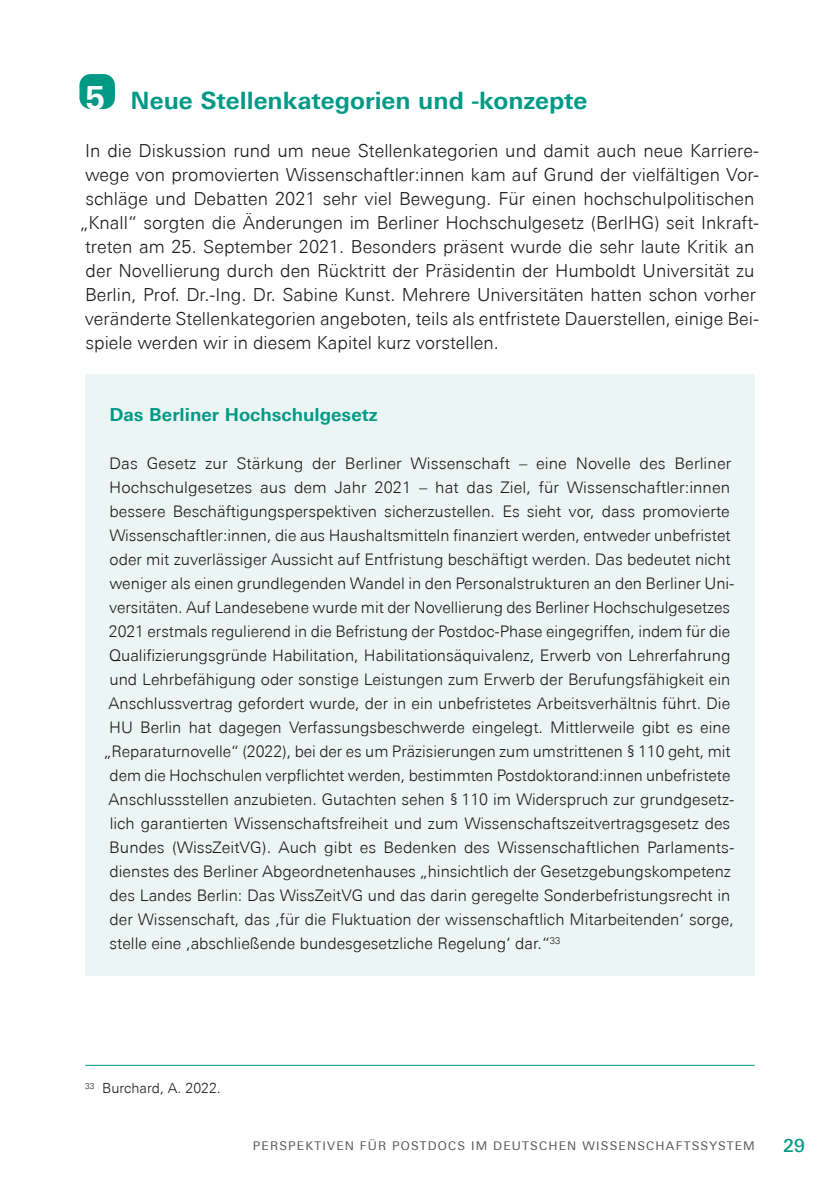
<style>
.page{position:relative;width:840px;height:1191px;background:#fff}
.page>*{position:absolute;margin:0;border:0;box-sizing:border-box;transform-origin:0 0}
.t1{font:700 24px "Univers Next Pro";color:#009986}
.t2{font:300 18px "Univers Next Pro";color:#1a1a18}
.t3{font:700 18px "Univers Next Pro";color:#009986}
.t4{font:500 18px "Univers Next Pro";color:#009986}
.t5{font:300 16px "Univers Next Pro";color:#1a1a18}
.t6{font:300 14px "Univers Next Pro";color:#1a1a18}
.t7{font:12px "Univers Next Pro";letter-spacing:.1em;color:#565656}
.s1{font-size:32px;color:#fff}
</style>
<div class="page">
<div style="left:79px;top:74px;width:36px;height:35px;background:#009986;border-radius:11px"></div>
<div style="left:85px;top:374px;width:669px;height:74px;background:#ebf5f4"></div>
<div style="left:85px;top:423px;width:669px;height:553px;background:#ebf5f4"></div>
<hr style="left:85px;top:1064px;width:669px;height:1px;background:#009986">
<h1 class="t1" style="left:85px;top:86px;width:503px"><span class="s1">5</span> Neue Stellenkategorien und -konzepte</h1>
<p class="t2" style="left:85px;top:140px;width:674px">In die Diskussion rund um neue Stellenkategorien und damit auch neue Karriere-</p>
<p class="t2" style="left:85px;top:164px;width:675px">wege von promovierten Wissenschaftler:innen kam auf Grund der vielfältigen Vor-</p>
<p class="t2" style="left:85px;top:188px;width:670px">schläge und Debatten 2021 sehr viel Bewegung. Für einen hochschulpolitischen</p>
<p class="t2" style="left:80px;top:212px;width:680px">„Knall“ sorgten die Änderungen im Berliner Hochschulgesetz (BerlHG) seit Inkraft-</p>
<p class="t2" style="left:85px;top:236px;width:670px">treten am 25. September 2021. Besonders präsent wurde die sehr laute Kritik an</p>
<p class="t2" style="left:86px;top:260px;width:670px">der Novellierung durch den Rücktritt der Präsidentin der Humboldt Universität zu</p>
<p class="t2" style="left:85px;top:284px;width:672px">Berlin, Prof. Dr.-Ing. Dr. Sabine Kunst. Mehrere Universitäten hatten schon vorher</p>
<p class="t2" style="left:85px;top:308px;width:675px">veränderte Stellenkategorien angeboten, teils als entfristete Dauerstellen, einige Bei-</p>
<p class="t2" style="left:85px;top:332px;width:414px">spiele werden wir in diesem Kapitel kurz vorstellen.</p>
<p class="t3" style="left:109px;top:404px;width:269px">Das Berliner Hochschulgesetz</p>
<p class="t5" style="left:109px;top:454px;width:623px">Das Gesetz zur Stärkung der Berliner Wissenschaft – eine Novelle des Berliner</p>
<p class="t5" style="left:109px;top:478px;width:622px">Hochschulgesetzes aus dem Jahr 2021 – hat das Ziel, für Wissenschaftler:innen</p>
<p class="t5" style="left:110px;top:502px;width:621px">bessere Beschäftigungsperspektiven sicherzustellen. Es sieht vor, dass promovierte</p>
<p class="t5" style="left:109px;top:526px;width:622px">Wissenschaftler:innen, die aus Haushaltsmitteln finanziert werden, entweder unbefristet</p>
<p class="t5" style="left:109px;top:550px;width:622px">oder mit zuverlässiger Aussicht auf Entfristung beschäftigt werden. Das bedeutet nicht</p>
<p class="t5" style="left:109px;top:574px;width:626px">weniger als einen grundlegenden Wandel in den Personalstrukturen an den Berliner Uni-</p>
<p class="t5" style="left:109px;top:598px;width:622px">versitäten. Auf Landesebene wurde mit der Novellierung des Berliner Hochschulgesetzes</p>
<p class="t5" style="left:109px;top:622px;width:622px">2021 erstmals regulierend in die Befristung der Postdoc-Phase eingegriffen, indem für die</p>
<p class="t5" style="left:109px;top:646px;width:622px">Qualifizierungsgründe Habilitation, Habilitationsäquivalenz, Erwerb von Lehrerfahrung</p>
<p class="t5" style="left:109px;top:670px;width:622px">und Lehrbefähigung oder sonstige Leistungen zum Erwerb der Berufungsfähigkeit ein</p>
<p class="t5" style="left:108px;top:694px;width:623px">Anschlussvertrag gefordert wurde, der in ein unbefristetes Arbeitsverhältnis führt. Die</p>
<p class="t5" style="left:109px;top:718px;width:622px">HU Berlin hat dagegen Verfassungsbeschwerde eingelegt. Mittlerweile gibt es eine</p>
<p class="t5" style="left:104px;top:742px;width:628px">„Reparaturnovelle“ (2022), bei der es um Präzisierungen zum umstrittenen § 110 geht, mit</p>
<p class="t5" style="left:109px;top:766px;width:622px">dem die Hochschulen verpflichtet werden, bestimmten Postdoktorand:innen unbefristete</p>
<p class="t5" style="left:108px;top:790px;width:627px">Anschlussstellen anzubieten. Gutachten sehen § 110 im Widerspruch zur grundgesetz-</p>
<p class="t5" style="left:110px;top:814px;width:621px">lich garantierten Wissenschaftsfreiheit und zum Wissenschaftszeitvertragsgesetz des</p>
<p class="t5" style="left:109px;top:838px;width:626px">Bundes (WissZeitVG). Auch gibt es Bedenken des Wissenschaftlichen Parlaments-</p>
<p class="t5" style="left:109px;top:862px;width:622px">dienstes des Berliner Abgeordnetenhauses „hinsichtlich der Gesetzgebungskompetenz</p>
<p class="t5" style="left:109px;top:886px;width:622px">des Landes Berlin: Das WissZeitVG und das darin geregelte Sonderbefristungsrecht in</p>
<p class="t5" style="left:109px;top:910px;width:625px">der Wissenschaft, das ‚für die Fluktuation der wissenschaftlich Mitarbeitenden‘ sorge,</p>
<p class="t5" style="left:109px;top:934px;width:452px">stelle eine ‚abschließende bundesgesetzliche Regelung‘ dar.“<sup>33</sup></p>
<p class="t6" style="left:85px;top:1080px;width:137px"><sup>33</sup> Burchard, A. 2022.</p>
<p class="t7" style="left:253px;top:1139px;width:503px">PERSPEKTIVEN FÜR POSTDOCS IM DEUTSCHEN WISSENSCHAFTSSYSTEM</p>
<p class="t4" style="left:782px;top:1134px;width:23px">29</p>
</div>
